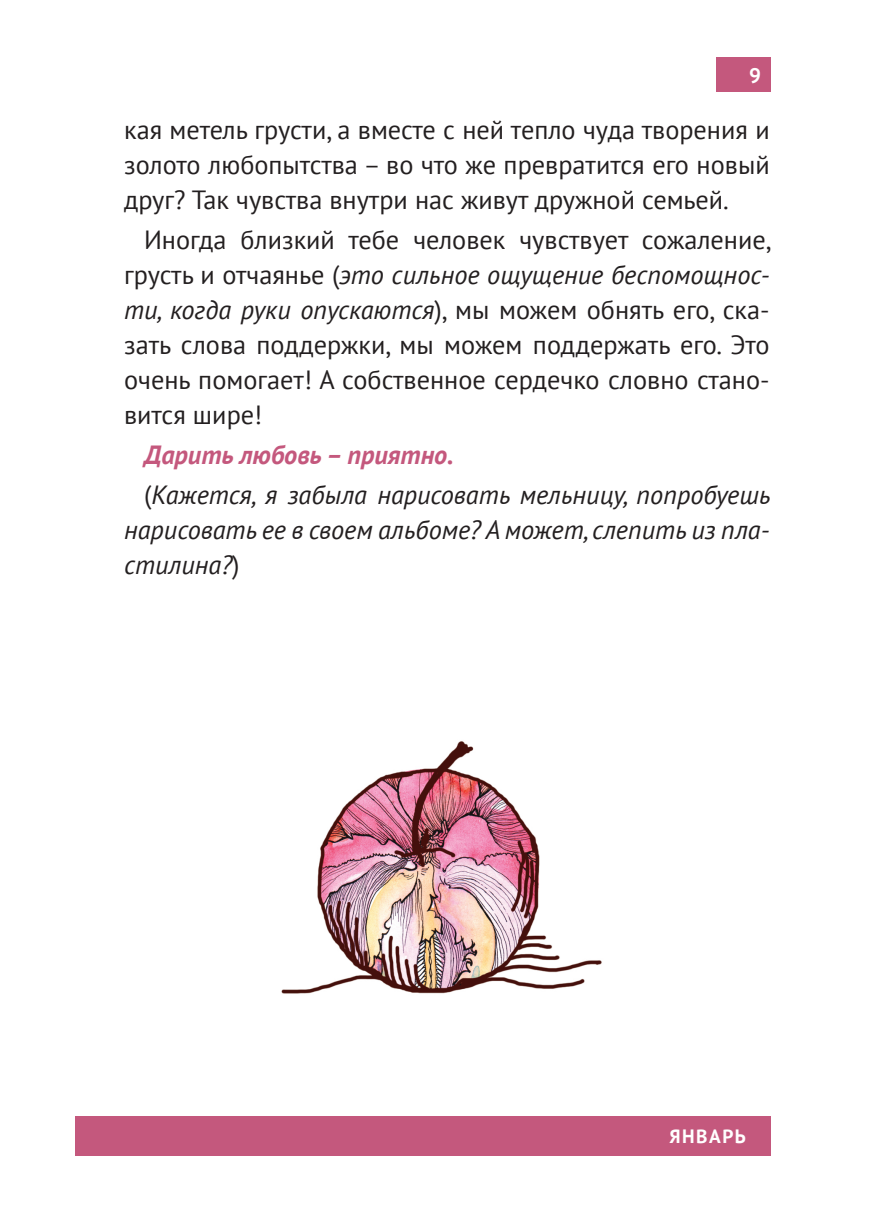
<style>
.page{position:relative;width:869px;height:1216px;background:#fff}
.page>*{position:absolute;margin:0;border:0;box-sizing:border-box;transform-origin:0 0}
.t1{font:26.25px/35px "PT Sans";color:#231f20;text-align:justify}
.t2{font:italic 26.25px/39.9px "PT Sans";color:#231f20}
.t3{font:700 21px "PT Sans";color:#fff}
.t4{font:700 19.25px "PT Sans";letter-spacing:.08em;color:#fff}
.s1{font-style:italic}
.s2{font-weight:700;color:#c4587d}
.s3{font-style:normal}
</style>
<div class="page">
<div style="left:716px;top:57px;width:54px;height:35px;background:#c4587d"></div>
<div style="left:76px;top:1115px;width:694px;height:40px;background:#c4587d"></div>
<img style="left:281px;top:741px;width:321px;height:253px">
<p class="t3" style="left:748px;top:61px;width:13px">9</p>
<p class="t1" style="left:124px;top:112px;width:646px">кая метель грусти, а вместе с ней тепло чуда творения и золото любопытства – во что же превратится его новый друг? Так чувства внутри нас живут дружной семьей.</p>
<p class="t1" style="left:124px;top:222px;width:648px;text-indent:20px">Иногда близкий тебе человек чувствует сожаление, грусть и отчаянье (<span class="s1">это сильное ощущение беспомощнос&shy;ти, когда руки опускаются</span>), мы можем обнять его, ска&shy;зать слова поддержки, мы можем поддержать его. Это очень помогает! А собственное сердечко словно стано&shy;вится шире!</p>
<p class="t2" style="left:144px;top:434px;width:628px"><span class="s2">Дарить любовь – приятно.<br></span><span class="s3">(</span>Кажется, я забыла нарисовать мельницу, попробуешь</p>
<p class="t2" style="left:124px;top:512px;width:646px;line-height:35px">нарисовать ее в своем альбоме? А может, слепить из пла&shy;стилина?<span class="s3">)</span></p>
<p class="t4" style="left:669px;top:1123px;width:78px">Январь</p>
</div>
